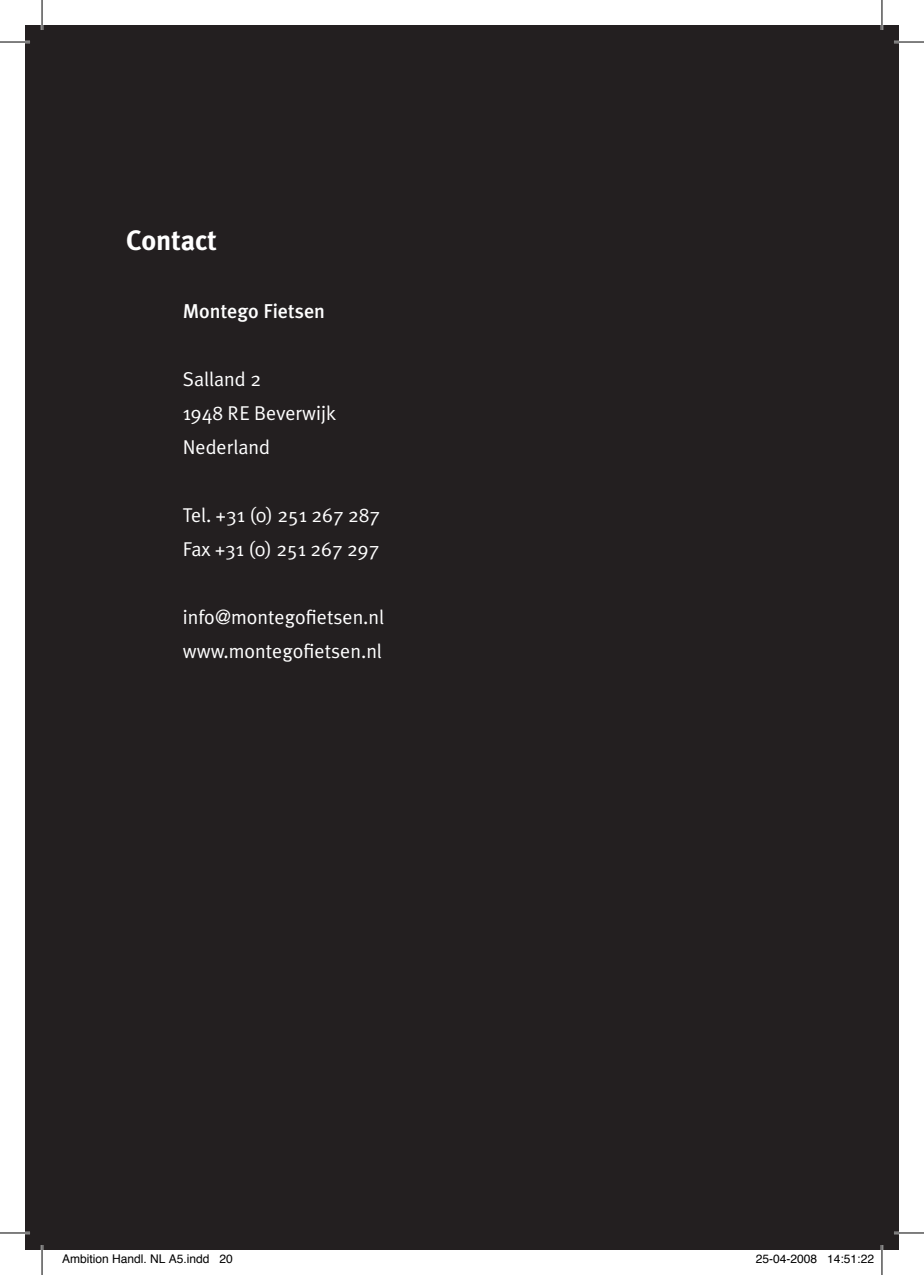
<style>
.page{position:relative;width:924px;height:1275px;background:#fff}
.page>*{position:absolute;margin:0;border:0;box-sizing:border-box;transform-origin:0 0}
.t1{font:700 28px "Meta Plus";color:#fff}
.Bodytekst{font:20px "Meta Plus Normal";color:#fff}
.Bodytekst-2{font:500 20px "Meta Plus";color:#fff}
.t2{font:12px "Helvetica";color:#000}
</style>
<div class="page">
<div style="left:25px;top:25px;width:873px;height:1225px;background:#231f20"></div>
<hr style="left:0;top:41px;width:30px;height:2px;background:#fff">
<hr style="left:893px;top:41px;width:30px;height:2px;background:#fff">
<hr style="left:0;top:1231px;width:30px;height:3px;background:#fff">
<hr style="left:893px;top:1231px;width:30px;height:3px;background:#fff">
<hr style="left:41px;top:0;width:2px;height:30px;background:#fff">
<hr style="left:41px;top:1245px;width:2px;height:30px;background:#fff">
<hr style="left:880px;top:0;width:2px;height:30px;background:#fff">
<hr style="left:880px;top:1245px;width:2px;height:30px;background:#fff">
<hr style="left:0;top:42px;width:30px;height:1px;background:#000">
<hr style="left:893px;top:42px;width:30px;height:1px;background:#000">
<hr style="left:0;top:1232px;width:30px;height:1px;background:#000">
<hr style="left:893px;top:1232px;width:30px;height:1px;background:#000">
<hr style="left:42px;top:0;width:1px;height:30px;background:#000">
<hr style="left:42px;top:1245px;width:1px;height:30px;background:#000">
<hr style="left:881px;top:0;width:1px;height:30px;background:#000">
<hr style="left:881px;top:1245px;width:1px;height:30px;background:#000">
<p class="t1" style="left:126px;top:224px;width:92px">Contact</p>
<p class="Bodytekst-2" style="left:183px;top:300px;width:144px">Montego Fietsen</p>
<p class="Bodytekst" style="left:183px;top:368px;width:80px">Salland 2</p>
<p class="Bodytekst" style="left:183px;top:402px;width:155px">1948 RE Beverwijk</p>
<p class="Bodytekst" style="left:183px;top:436px;width:89px">Nederland</p>
<p class="Bodytekst" style="left:183px;top:504px;width:199px">Tel. +31 (0) 251 267 287</p>
<p class="Bodytekst" style="left:183px;top:538px;width:198px">Fax +31 (0) 251 267 297</p>
<p class="Bodytekst" style="left:183px;top:606px;width:203px">info@montegofietsen.nl</p>
<p class="Bodytekst" style="left:183px;top:640px;width:200px">www.montegofietsen.nl</p>
<p class="t2" style="left:62px;top:1248px;width:172px">Ambition Handl. NL A5.indd 20</p>
<p class="t2" style="left:755px;top:1248px;width:120px">25-04-2008 14:51:22</p>
</div>
